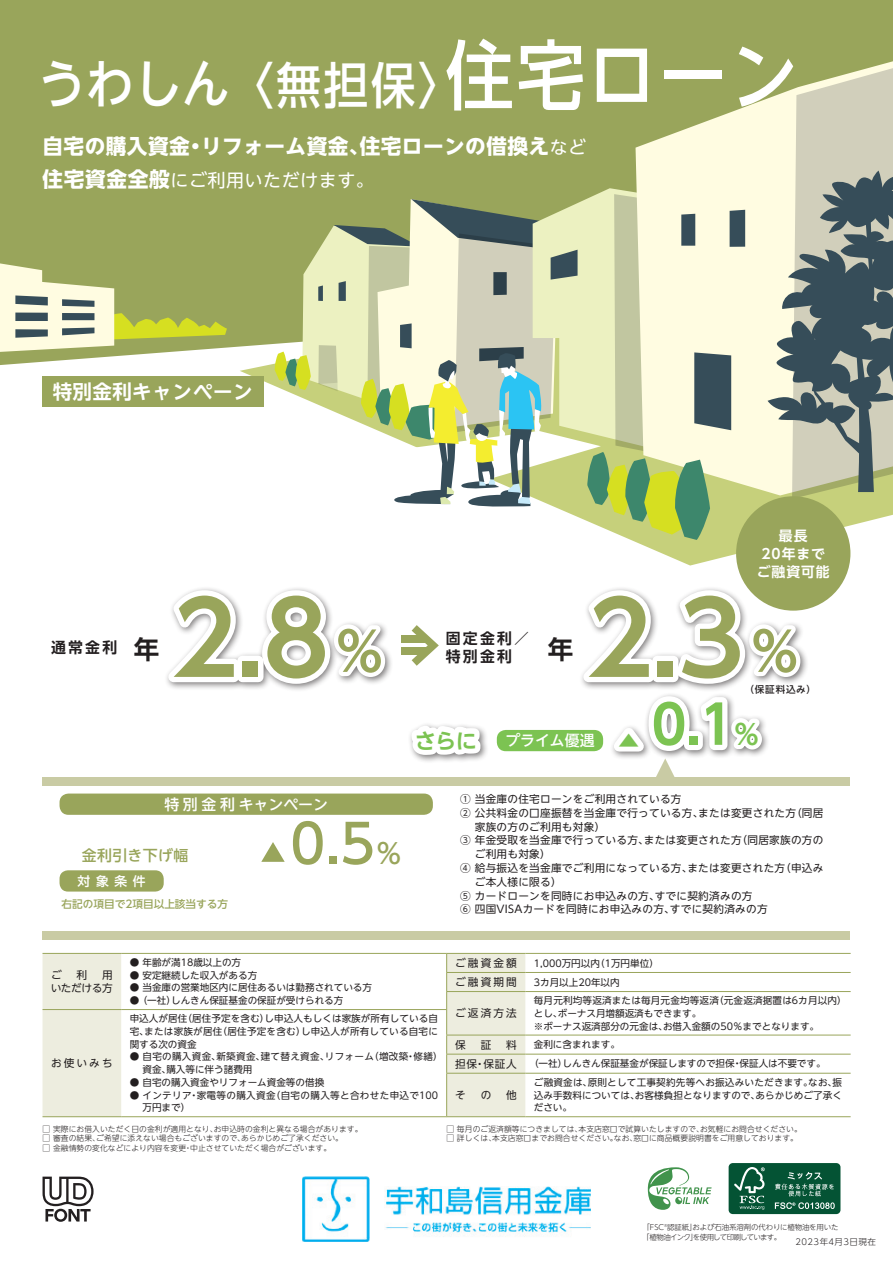
<style>
.page{position:relative;width:893px;height:1263px;background:#fff}
.page>*{position:absolute;margin:0;border:0;box-sizing:border-box;transform-origin:0 0}
.t1{font:700 99.9px "UD Shin Go NT Pro De";color:#99a55b}
.t2{font:500 53.1px "UD Shin Go NT Pro";color:#99a55b}
.t3{font:700 53.1px "UD Shin Go NT Pro De";color:#7cc352}
.t4{font:500 49.5px "UD Shin Go NT Pro";color:#fff;scale:.9 1}
.t5{font:700 25.5px "UD Shin Go NT Pro De";color:#231f20}
.t6{font:700 21.3px "UD Shin Go NT Pro De";color:#7cc352}
.t7{font:700 20.7px "UD Shin Go NT Pro";letter-spacing:.02em;color:#fff}
.t8{font:700 19.5px "UD Shin Go NT Pro De";letter-spacing:.02em;color:#fff}
.t9{font:18px "UD Shin Go NT Pro";letter-spacing:.03em;color:#fff}
.t10{font:500 14.85px "UD Shin Go NT Pro";color:#fff}
.t11{font:700 14.85px/18px "UD Shin Go NT Pro De";letter-spacing:.15em;color:#231f20}
.t12{font:500 14.85px "UD Shin Go NT Pro";letter-spacing:.025em;color:#99a55b}
.t13{font:700 13.8px/18.1px "UD Shin Go NT Pro De";letter-spacing:.07em;color:#fff;text-align:center}
.t14{font:500 12.75px "UD Shin Go NT Pro";color:#fff}
.t15{font:10.65px/13.5px "UD Shin Go NT Pro";letter-spacing:.025em;color:#231f20;text-align:right}
.t16{font:500 10.65px "UD Shin Go NT Pro";color:#99a55b}
.t17{font:9.6px/12.8px "UD Shin Go NT Pro";color:#231f20;text-align:justify}
.t18{font:9.6px/12.8px "UD Shin Go NT Pro";letter-spacing:.035em;color:#231f20}
.t19{font:500 9.6px "UD Shin Go NT Pro";letter-spacing:.09em;color:#231f20}
.t20{font:300 8.55px "UD Shin Go NT Pro";letter-spacing:.05em;color:#231f20}
.t21{font:300 7.8px "UD Shin Go NT Pro";letter-spacing:.01em;color:#231f20}
.t22{font:300 7.5px/10.6px "UD Shin Go NT Pro";letter-spacing:-.03em;color:#231f20}
.s1{font-size:53.1px}
.s2{font-size:75.9px}
.s3{font-weight:400;font-size:18px}
.s4{font-weight:700;font-size:20.7px}
.s5{font-size:25.5px}
.s6{font-family:"UD Shin Go NT Pro De";font-weight:700;font-size:21.3px;color:#7cc352}
.s7{font-size:27.6px}
.s8{font-size:10.65px}
</style>
<div class="page">
<div style="left:0;top:0;width:893px;height:365px;background:#99a55b"></div>
<svg style="left:0;top:261px;width:227px;height:92px;background:#b8c081"></svg>
<svg style="left:240px;top:215px;width:653px;height:350px"></svg>
<svg style="left:635px;top:47px;width:258px;height:448px;background:#d2d6a7"></svg>
<svg style="left:767px;top:53px;width:126px;height:446px;background:#a5ac9c"></svg>
<svg style="left:274px;top:188px;width:471px;height:352px"></svg>
<div style="left:43px;top:954px;width:78px;height:162px;background:#ededdf"></div>
<hr style="left:43px;top:953px;width:78px;height:1px;background:#99a55b">
<hr style="left:121px;top:953px;width:325px;height:1px;background:#99a55b">
<hr style="left:43px;top:1116px;width:78px;height:1px;background:#99a55b">
<hr style="left:121px;top:1116px;width:325px;height:1px;background:#99a55b">
<hr style="left:43px;top:1009px;width:78px;height:1px;background:#99a55b">
<hr style="left:121px;top:1009px;width:325px;height:1px;background:#99a55b">
<hr style="left:525px;top:953px;width:326px;height:1px;background:#99a55b">
<hr style="left:525px;top:972px;width:326px;height:1px;background:#99a55b">
<hr style="left:525px;top:991px;width:326px;height:1px;background:#99a55b">
<hr style="left:525px;top:1035px;width:326px;height:1px;background:#99a55b">
<hr style="left:525px;top:1054px;width:326px;height:1px;background:#99a55b">
<hr style="left:525px;top:1073px;width:326px;height:1px;background:#99a55b">
<hr style="left:525px;top:1116px;width:326px;height:1px;background:#99a55b">
<svg style="left:446px;top:953px;width:79px;height:164px;background:#e8e9d8"></svg>
<hr style="left:446px;top:1073px;width:1px;height:43px;background:#99a55b">
<svg style="left:412px;top:625px;width:27px;height:41px"></svg>
<div style="left:402px;top:636px;width:25px;height:7px;background:#99a55b"></div>
<div style="left:402px;top:648px;width:25px;height:7px;background:#99a55b"></div>
<svg style="left:43px;top:1176px;width:51px;height:46px"></svg>
<svg style="left:648px;top:1167px;width:64px;height:43px"></svg>
<div style="left:729px;top:1163px;width:111px;height:51px;background:#045334;border-radius:4px"></div>
<svg style="left:734px;top:1167px;width:31px;height:43px"></svg>
<svg style="left:775px;top:1172px;width:59px;height:24px"></svg>
<svg style="left:775px;top:1202px;width:60px;height:7px"></svg>
<div style="left:43px;top:376px;width:221px;height:31px;background:#99a55b"></div>
<img style="left:302px;top:1177px;width:289px;height:65px">
<div style="left:164px;top:586px;width:175px;height:107px;background:#231f20;opacity:.6"></div>
<svg style="left:164px;top:586px;width:80px;height:101px"></svg>
<svg style="left:257px;top:586px;width:135px;height:103px"></svg>
<div style="left:736px;top:496px;width:114px;height:115px;background:#99a55b;border-radius:50%"></div>
<div style="left:60px;top:870px;width:104px;height:21px;background:#99a55b;border-radius:9px"></div>
<div style="left:60px;top:793px;width:373px;height:22px;background:#99a55b;border-radius:9px"></div>
<svg style="left:261px;top:842px;width:24px;height:20px"></svg>
<div style="left:43px;top:777px;width:807px;height:8px;background:#c9cba4"></div>
<div style="left:43px;top:931px;width:807px;height:8px;background:#c9cba4"></div>
<div style="left:497px;top:730px;width:106px;height:21px;background:#7cc352;border-radius:9px"></div>
<svg style="left:410px;top:724px;width:77px;height:38px"></svg>
<svg style="left:563px;top:585px;width:245px;height:192px"></svg>
<h3 class="t4" style="left:38px;top:45px;width:846px"><span class="s1">うわしん</span>〈無担保〉<span class="s2">住宅ローン</span></h3>
<h3 class="t7" style="left:43px;top:129px;width:545px">自宅の購入資金・リフォーム資金、住宅ローンの借換え<span class="s3">など</span></h3>
<h3 class="t9" style="left:43px;top:166px;width:333px"><span class="s4">住宅資金全般</span>にご利用いただけます。</h3>
<h3 class="t8" style="left:53px;top:376px;width:201px">特別金利キャンペーン</h3>
<h3 class="t11" style="left:51px;top:638px;width:110px">通常金利 <span class="s5">年</span></h3>
<h1 class="t1" style="left:172px;top:558px;width:213px">2.8<span class="s1">%</span></h1>
<h3 class="t11" style="left:446px;top:629px;width:85px">固定金利／特別金利</h3>
<h3 class="t5" style="left:548px;top:629px;width:27px">年</h3>
<h3 class="t13" style="left:757px;top:526px;width:74px">最長<br>20年までご融資可能</h3>
<h1 class="t1" style="left:587px;top:558px;width:213px">2.3<span class="s1">%</span></h1>
<p class="t19" style="left:744px;top:681px;width:73px">（保証料込み）</p>
<h3 class="t6" style="left:415px;top:723px;width:64px">さらに</h3>
<h3 class="t10" style="left:505px;top:728px;width:136px">プライム優遇 <span class="s6">▲</span></h3>
<h2 class="t3" style="left:651px;top:681px;width:110px">0.1<span class="s7">％</span></h2>
<h3 class="t10" style="left:164px;top:792px;width:165px">特別金利キャンペーン</h3>
<h3 class="t12" style="left:82px;top:843px;width:108px">金利引き下げ幅</h3>
<h2 class="t2" style="left:290px;top:801px;width:114px">0.5<span class="s7">％</span></h2>
<h3 class="t14" style="left:78px;top:871px;width:70px">対象条件</h3>
<p class="t16" style="left:62px;top:895px;width:168px">右記の項目で2項目以上該当する方</p>
<p class="t15" style="left:460px;top:792px;width:223px">① 当金庫の住宅ローンをご利用されている方</p>
<p class="t15" style="left:460px;top:806px;width:365px">② 公共料金の口座振替を当金庫で行っている方、または変更された方（同居</p>
<p class="t15" style="left:475px;top:819px;width:132px">家族の方のご利用も対象）</p>
<p class="t15" style="left:460px;top:833px;width:365px">③ 年金受取を当金庫で行っている方、または変更された方（同居家族の方の</p>
<p class="t15" style="left:475px;top:847px;width:78px">ご利用も対象）</p>
<p class="t15" style="left:460px;top:861px;width:365px">④ 給与振込を当金庫でご利用になっている方、または変更された方（申込み</p>
<p class="t15" style="left:475px;top:875px;width:88px">ご本人様に限る）</p>
<p class="t15" style="left:460px;top:888px;width:294px">⑤ カードローンを同時にお申込みの方、すでに契約済みの方</p>
<p class="t15" style="left:460px;top:902px;width:309px">⑥ 四国VISAカードを同時にお申込みの方、すでに契約済みの方</p>
<p class="t15" style="left:51px;top:968px;width:12px">ご</p>
<p class="t15" style="left:77px;top:968px;width:12px">利</p>
<p class="t15" style="left:51px;top:968px;width:64px">用<br>いただける方</p>
<p class="t15" style="left:51px;top:1056px;width:63px">お使いみち</p>
<p class="t17" style="left:130px;top:956px;width:113px">● 年齢が満18歳以上の方</p>
<p class="t17" style="left:130px;top:968px;width:129px">● 安定継続した収入がある方</p>
<p class="t17" style="left:130px;top:981px;width:244px">● 当金庫の営業地区内に居住あるいは勤務されている方</p>
<p class="t17" style="left:130px;top:994px;width:215px">● （一社）しんきん保証基金の保証が受けられる方</p>
<p class="t17" style="left:130px;top:1012px;width:310px">申込人が居住（居住予定を含む）し申込人もしくは家族が所有している自宅、または家族が居住（居住予定を含む）し申込人が所有している自宅に関する次の資金</p>
<p class="t18" style="left:142px;top:1050px;width:302px;text-indent:-13px">● 自宅の購入資金、新築資金、建て替え資金、リフォーム（増改築・修繕）資金、購入等に伴う諸費用</p>
<p class="t17" style="left:130px;top:1075px;width:196px">● 自宅の購入資金やリフォーム資金等の借換</p>
<p class="t18" style="left:142px;top:1088px;width:297px;text-indent:-13px">● インテリア・家電等の購入資金（自宅の購入等と合わせた申込で100万円まで）</p>
<p class="t21" style="left:43px;top:1122px;width:322px">□ 実際にお借入いただく日の金利が適用となり、お申込時の金利と異なる場合があります。</p>
<p class="t21" style="left:43px;top:1132px;width:302px">□ 審査の結果、ご希望に添えない場合もございますので、あらかじめご了承ください。</p>
<p class="t21" style="left:43px;top:1141px;width:290px">□ 金融情勢の変化などにより内容を変更・中止させていただく場合がございます。</p>
<p class="t15" style="left:455px;top:956px;width:63px">ご融資金額</p>
<p class="t17" style="left:534px;top:956px;width:127px">1,000万円以内（1万円単位）</p>
<p class="t15" style="left:455px;top:975px;width:63px">ご融資期間</p>
<p class="t17" style="left:534px;top:975px;width:87px">3カ月以上20年以内</p>
<p class="t15" style="left:455px;top:1006px;width:63px">ご返済方法</p>
<p class="t17" style="left:534px;top:994px;width:314px;text-align:left">毎月元利均等返済または毎月元金均等返済（元金返済据置は6カ月以内）とし、ボーナス月増額返済もできます。<br>※ボーナス返済部分の元金は、お借入金額の50％までとなります。</p>
<p class="t15" style="left:455px;top:1037px;width:12px">保</p>
<p class="t15" style="left:481px;top:1037px;width:12px">証</p>
<p class="t15" style="left:506px;top:1037px;width:12px">料</p>
<p class="t17" style="left:455px;top:1035px;width:372px;line-height:19px;text-indent:79px">金利に含まれます。<br><span class="s8">担保・保証人</span> （一社）しんきん保証基金が保証しますので担保・保証人は不要です。</p>
<p class="t15" style="left:455px;top:1088px;width:12px">そ</p>
<p class="t15" style="left:481px;top:1088px;width:12px">の</p>
<p class="t15" style="left:506px;top:1088px;width:12px">他</p>
<p class="t17" style="left:534px;top:1075px;width:310px">ご融資金は、原則として工事契約先等へお振込みいただきます。なお、振込み手数料については、お客様負担となりますので、あらかじめご了承ください。</p>
<p class="t21" style="left:446px;top:1122px;width:357px">□ 毎月のご返済額等につきましては、本支店窓口で試算いたしますので、お気軽にお問合せください。</p>
<p class="t21" style="left:446px;top:1132px;width:353px">□ 詳しくは、本支店窓口までお問合せください。なお、窓口に商品概要説明書をご用意しております。</p>
<p class="t22" style="left:642px;top:1221px;width:198px">「FSC<sup>®</sup>認証紙」および石油系溶剤の代わりに植物油を用いた「植物油インク」を使用して印刷しています。</p>
<p class="t20" style="left:795px;top:1235px;width:82px">2023年4月3日現在</p>
</div>
